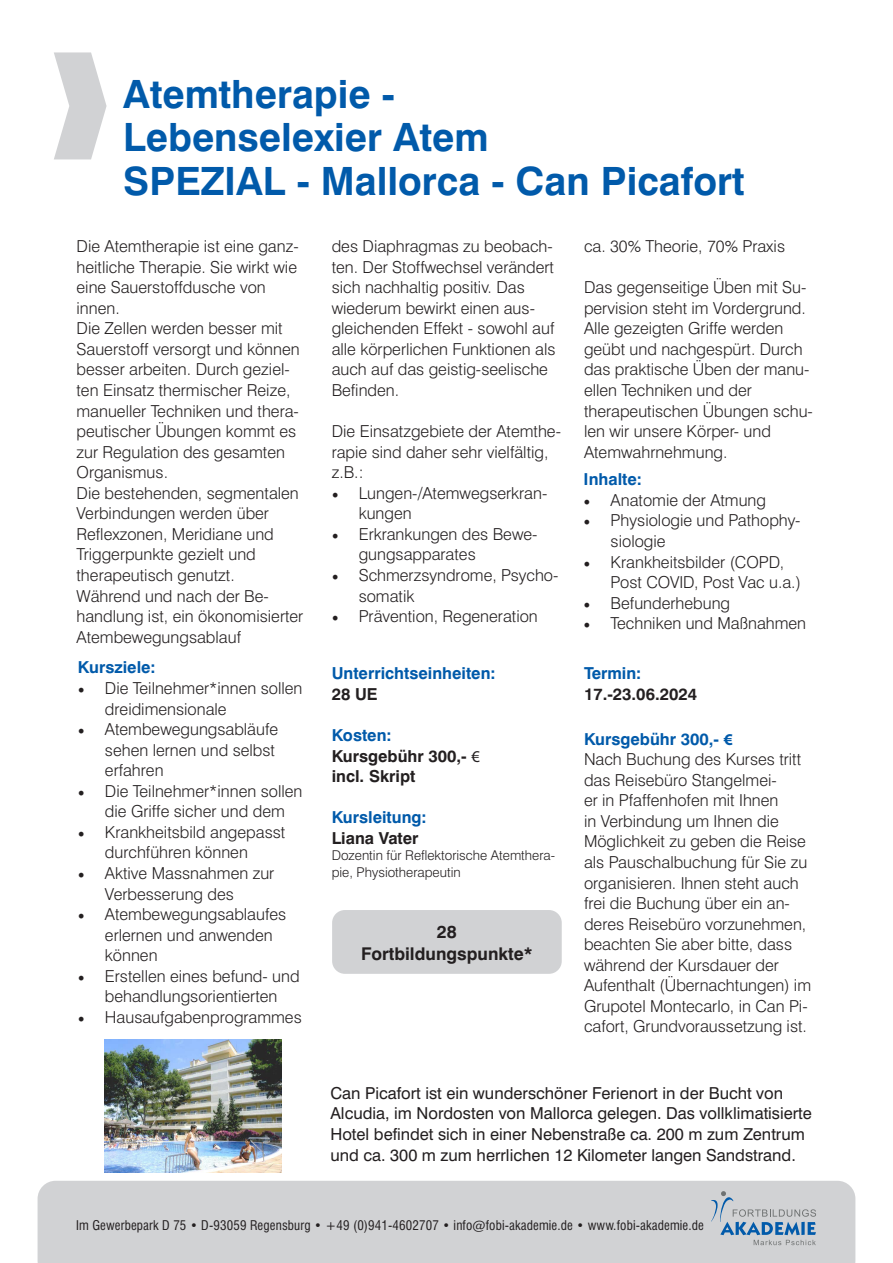
<style>
.page{position:relative;width:893px;height:1263px;background:#fff}
.page>*{position:absolute;margin:0;border:0;box-sizing:border-box;transform-origin:0 0}
.t1{font:700 39px/43.5px "Swiss 721 BT";color:#015aaa}
.t2{font:700 17.55px "Swiss 721 BT";color:#231f20}
.t3{font:300 16.5px/20.5px "Swiss 721 BT";color:#231f20}
.t4{font:16.5px/20.5px "Swiss 721 BT";color:#231f20}
.t5{font:700 16.5px/20.5px "Swiss 721 BT";color:#231f20}
.t6{font:700 16.5px "Swiss 721 BT";color:#015aaa}
.t7{font:300 13.5px/16.5px "Swiss 721 BT";color:#231f20}
.t8{font:condensed 13.05px "Swiss 721 BT";letter-spacing:.01em;color:#231f20}
.s1{font-family:"Minion Pro";font-weight:400;font-size:18px}
.s2{color:#015aaa}
.s3{font-family:"Myriad Pro";font-weight:400}
.s4{font-weight:700;color:#015aaa}
.s5{font-family:"Myriad Pro";font-weight:700;color:#015aaa}
</style>
<div class="page">
<div style="left:38px;top:1181px;width:817px;height:82px;background:#d1d2d4"></div>
<svg style="left:711px;top:1191px;width:105px;height:54px;background:#b2bec9"></svg>
<img style="left:104px;top:1040px;width:177px;height:133px">
<div style="left:332px;top:910px;width:230px;height:64px;background:#d1d2d4;border-radius:13px"></div>
<p class="t1" style="left:123px;top:72px;width:367px">Atemtherapie -<br>Lebenselexier Atem</p>
<p class="t1" style="left:123px;top:159px;width:623px">SPEZIAL - Mallorca - Can Picafort</p>
<p class="t3" style="left:77px;top:236px;width:224px">Die Atemtherapie ist eine ganz&shy;heitliche Therapie. Sie wirkt wie</p>
<p class="t3" style="left:77px;top:277px;width:191px">eine Sauerstoffdusche von innen.</p>
<p class="t3" style="left:77px;top:318px;width:225px">Die Zellen werden besser mit<br>Sauerstoff versorgt und können</p>
<p class="t3" style="left:77px;top:359px;width:224px">besser arbeiten. Durch geziel&shy;ten Einsatz thermischer Reize, manueller Techniken und thera&shy;peutischer Übungen kommt es zur Regulation des gesamten<br>Organismus.</p>
<p class="t3" style="left:77px;top:482px;width:224px">Die bestehenden, segmentalen<br>Verbindungen werden über</p>
<p class="t3" style="left:77px;top:523px;width:199px">Reflexzonen, Meridiane und<br>Triggerpunkte gezielt und</p>
<p class="t3" style="left:77px;top:565px;width:160px">therapeutisch genutzt.</p>
<p class="t3" style="left:77px;top:585px;width:228px">Während und nach der Be&shy;handlung ist, ein ökonomisierter<br>Atembewegungsablauf</p>
<p class="t6" style="left:78px;top:657px;width:79px">Kursziele:</p>
<p class="t3" style="left:105px;top:678px;width:199px;text-indent:-27px"><span class="s1">•</span> Die Teilnehmer*innen sollen dreidimensionale</p>
<p class="t3" style="left:105px;top:719px;width:175px;text-indent:-27px"><span class="s1">•</span> Atembewegungsabläufe sehen lernen und selbst erfahren</p>
<p class="t3" style="left:78px;top:780px;width:226px;text-align:center"><span class="s1">•</span> Die Teilnehmer*innen sollen die Griffe sicher und dem</p>
<p class="t3" style="left:105px;top:821px;width:182px;text-indent:-27px"><span class="s1">•</span> Krankheitsbild angepasst durchführen können</p>
<p class="t3" style="left:105px;top:863px;width:171px;text-indent:-27px"><span class="s1">•</span> Aktive Massnahmen zur<br>Verbesserung des</p>
<p class="t3" style="left:105px;top:904px;width:183px;text-indent:-27px"><span class="s1">•</span> Atembewegungsablaufes erlernen und anwenden können</p>
<p class="t3" style="left:78px;top:965px;width:223px;text-align:center"><span class="s1">•</span> Erstellen eines befund- und behandlungsorientierten</p>
<p class="t3" style="left:78px;top:1006px;width:225px"><span class="s1">•</span> Hausaufgabenprogrammes</p>
<p class="t3" style="left:332px;top:236px;width:225px">des Diaphragmas zu beobach&shy;ten. Der Stoffwechsel verändert sich nachhaltig positiv. Das wiederum bewirkt einen aus&shy;gleichenden Effekt - sowohl auf alle körperlichen Funktionen als auch auf das geistig-seelische<br>Befinden.</p>
<p class="t3" style="left:332px;top:421px;width:231px">Die Einsatzgebiete der Atemthe&shy;rapie sind daher sehr vielfältig,</p>
<p class="t3" style="left:332px;top:462px;width:33px">z.B.:</p>
<p class="t3" style="left:359px;top:482px;width:190px;text-indent:-27px"><span class="s1">•</span> Lungen-/Atemwegserkran&shy;kungen</p>
<p class="t3" style="left:359px;top:523px;width:180px;text-indent:-27px"><span class="s1">•</span> Erkrankungen des Bewe&shy;gungsapparates</p>
<p class="t3" style="left:359px;top:565px;width:201px;text-indent:-27px"><span class="s1">•</span> Schmerzsyndrome, Psycho&shy;somatik</p>
<p class="t3" style="left:332px;top:606px;width:208px"><span class="s1">•</span> Prävention, Regeneration</p>
<p class="t6" style="left:332px;top:663px;width:165px">Unterrichtseinheiten:</p>
<p class="t5" style="left:332px;top:684px;width:48px">28 UE</p>
<p class="t5" style="left:332px;top:725px;width:150px"><span class="s2">Kosten:<br></span>Kursgebühr 300,- <span class="s3">€ </span>incl. Skript</p>
<p class="t6" style="left:332px;top:807px;width:96px">Kursleitung:</p>
<p class="t5" style="left:332px;top:827px;width:88px">Liana Vater</p>
<p class="t7" style="left:332px;top:847px;width:225px">Dozentin für Reflektorische Atemthera&shy;pie, Physiotherapeutin</p>
<p class="t2" style="left:437px;top:921px;width:21px">28</p>
<p class="t2" style="left:361px;top:942px;width:173px">Fortbildungspunkte*</p>
<p class="t3" style="left:584px;top:236px;width:203px">ca. 30% Theorie, 70% Praxis</p>
<p class="t3" style="left:584px;top:277px;width:227px">Das gegenseitige Üben mit Su&shy;pervision steht im Vordergrund.<br>Alle gezeigten Griffe werden geübt und nachgespürt. Durch das praktische Üben der manu&shy;ellen Techniken und der</p>
<p class="t3" style="left:584px;top:400px;width:231px">therapeutischen Übungen schu&shy;len wir unsere Körper- und</p>
<p class="t3" style="left:584px;top:441px;width:145px">Atemwahrnehmung.</p>
<p class="t6" style="left:584px;top:469px;width:60px">Inhalte:</p>
<p class="t3" style="left:584px;top:489px;width:184px"><span class="s1">•</span> Anatomie der Atmung</p>
<p class="t3" style="left:611px;top:510px;width:191px;text-indent:-27px"><span class="s1">•</span> Physiologie und Pathophy&shy;siologie</p>
<p class="t3" style="left:611px;top:551px;width:192px;text-indent:-27px"><span class="s1">•</span> Krankheitsbilder (COPD,<br>Post COVID, Post Vac u.a.)</p>
<p class="t3" style="left:584px;top:592px;width:148px"><span class="s1">•</span> Befunderhebung</p>
<p class="t3" style="left:584px;top:613px;width:224px"><span class="s1">•</span> Techniken und Maßnahmen</p>
<p class="t6" style="left:584px;top:663px;width:59px">Termin:</p>
<p class="t5" style="left:584px;top:684px;width:115px">17.-23.06.2024</p>
<p class="t3" style="left:584px;top:728px;width:229px"><span class="s4">Kursgebühr 300,-</span> <span class="s5">€<br></span>Nach Buchung des Kurses tritt das Reisebüro Stangelmei-<br>er in Pfaffenhofen mit Ihnen<br>in Verbindung um Ihnen die<br>Möglichkeit zu geben die Reise als Pauschalbuchung für Sie zu organisieren. Ihnen steht auch frei die Buchung über ein an&shy;deres Reisebüro vorzunehmen, beachten Sie aber bitte, dass während der Kursdauer der<br>Aufenthalt (Übernachtungen) im<br>Grupotel Montecarlo, in Can Pi&shy;cafort, Grundvoraussetzung ist.</p>
<p class="t4" style="left:330px;top:1082px;width:454px">Can Picafort ist ein wunderschöner Ferienort in der Bucht von</p>
<p class="t4" style="left:330px;top:1103px;width:483px">Alcudia, im Nordosten von Mallorca gelegen. Das vollklimatisierte<br>Hotel befindet sich in einer Nebenstraße ca. 200 m zum Zentrum und ca. 300 m zum herrlichen 12 Kilometer langen Sandstrand.</p>
<p class="t8" style="left:76px;top:1217px;width:629px">Im Gewerbepark D 75 • D-93059 Regensburg • +49 (0)941-4602707 • info@fobi-akademie.de • www.fobi-akademie.de</p>
</div>
